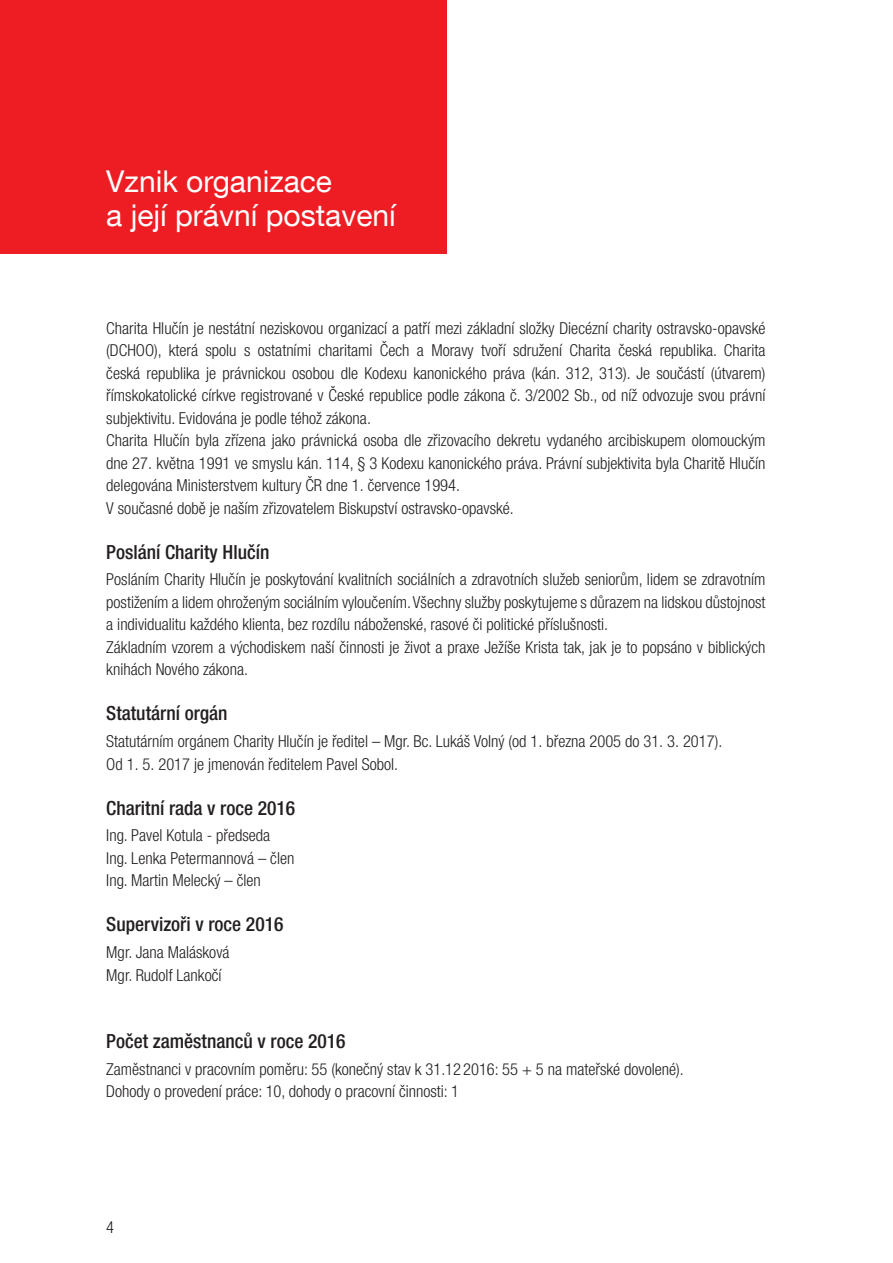
<style>
.page{position:relative;width:893px;height:1263px;background:#fff}
.page>*{position:absolute;margin:0;border:0;box-sizing:border-box;transform-origin:0 0}
.t1{font:30px/34.5px "Helvetica Neue LT Com";color:#fff}
.t2{font:500 condensed 19.5px "Helvetica Neue LT Com";color:#231f20}
.t3{font:300 condensed 16.5px/22.5px "Helvetica Neue LT Com";color:#231f20}
</style>
<div class="page">
<div style="left:0;top:0;width:446px;height:253px;background:#ee1d23"></div>
<h1 class="t1" style="left:106px;top:163px;width:291px">Vznik organizace<br>a její právní postavení</h1>
<p class="t3" style="left:106px;top:316px;width:661px">Charita Hlučín je nestátní neziskovou organizací a patří mezi základní složky Diecézní charity ostravsko-opavské (DCHOO), která spolu s ostatními charitami Čech a Moravy tvoří sdružení Charita česká republika. Charita česká republika je právnickou osobou dle Kodexu kanonického práva (kán. 312, 313). Je součástí (útvarem) římskokatolické církve registrované v České republice podle zákona č. 3/2002 Sb., od níž odvozuje svou právní subjektivitu. Evidována je podle téhož zákona.<br>Charita Hlučín byla zřízena jako právnická osoba dle zřizovacího dekretu vydaného arcibiskupem olomouckým dne 27. května 1991 ve smyslu kán. 114, § 3 Kodexu kanonického práva. Právní subjektivita byla Charitě Hlučín delegována Ministerstvem kultury ČR dne 1. července 1994.<br>V současné době je naším zřizovatelem Biskupství ostravsko-opavské.</p>
<p class="t2" style="left:106px;top:540px;width:165px">Poslání Charity Hlučín</p>
<p class="t3" style="left:106px;top:568px;width:661px">Posláním Charity Hlučín je poskytování kvalitních sociálních a zdravotních služeb seniorům, lidem se zdravotním postižením a lidem ohroženým sociálním vyloučením. Všechny služby poskytujeme s důrazem na lidskou důstojnost a individualitu každého klienta, bez rozdílu náboženské, rasové či politické příslušnosti.<br>Základním vzorem a východiskem naší činnosti je život a praxe Ježíše Krista tak, jak je to popsáno v biblických knihách Nového zákona.</p>
<p class="t2" style="left:106px;top:702px;width:123px">Statutární orgán</p>
<p class="t3" style="left:106px;top:730px;width:618px">Statutárním orgánem Charity Hlučín je ředitel – Mgr. Bc. Lukáš Volný (od 1. března 2005 do 31. 3. 2017).<br>Od 1. 5. 2017 je jmenován ředitelem Pavel Sobol.</p>
<p class="t2" style="left:106px;top:796px;width:190px">Charitní rada v roce 2016</p>
<p class="t3" style="left:106px;top:824px;width:190px">Ing. Pavel Kotula - předseda<br>Ing. Lenka Petermannová – člen<br>Ing. Martin Melecký – člen</p>
<p class="t2" style="left:106px;top:913px;width:179px">Supervizoři v roce 2016</p>
<p class="t3" style="left:106px;top:941px;width:125px">Mgr. Jana Malásková<br>Mgr. Rudolf Lankočí</p>
<p class="t2" style="left:106px;top:1030px;width:241px">Počet zaměstnanců v roce 2016</p>
<p class="t3" style="left:106px;top:1058px;width:579px">Zaměstnanci v pracovním poměru: 55 (konečný stav k 31.12 2016: 55 + 5 na mateřské dovolené).<br>Dohody o provedení práce: 10, dohody o pracovní činnosti: 1</p>
<p class="t3" style="left:106px;top:1216px;width:9px">4</p>
</div>
